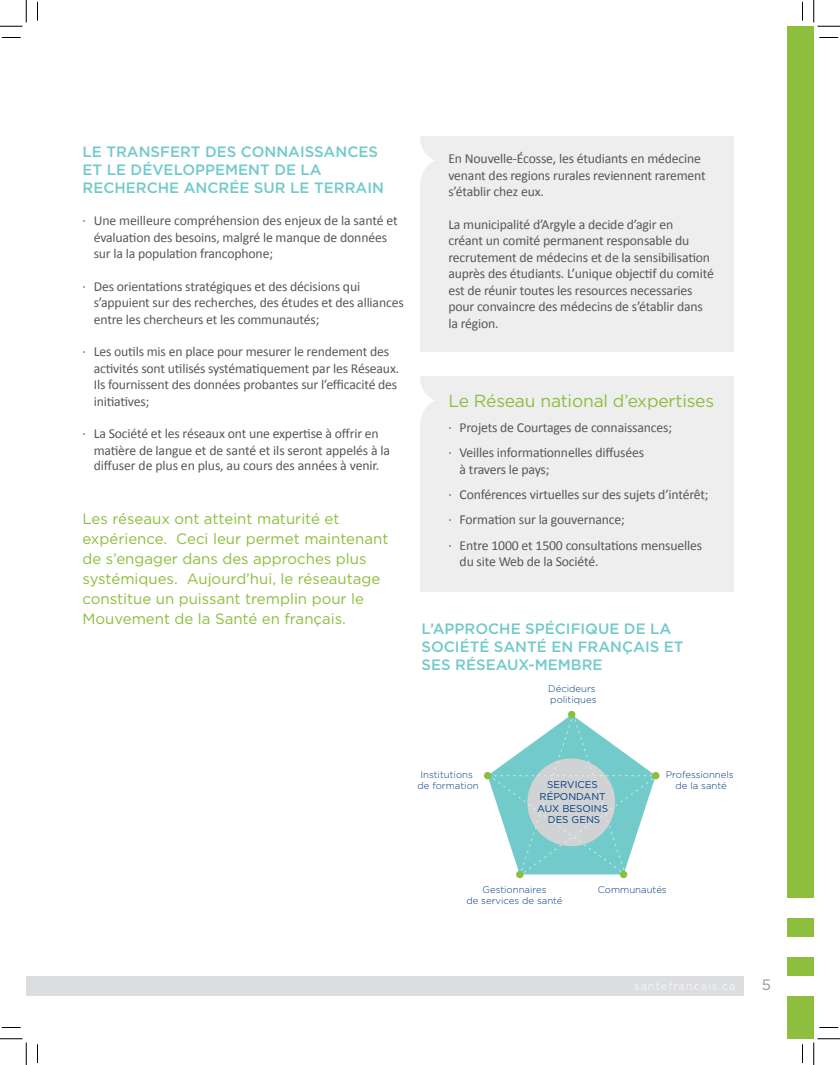
<style>
.page{position:relative;width:840px;height:1065px;background:#fff}
.page>*{position:absolute;margin:0;border:0;box-sizing:border-box;transform-origin:0 0}
.t1{font:17.5px "Gotham";letter-spacing:-.015em;color:#8dbe3e}
.t2{font:15px/20px "Gotham";color:#8dbe3e}
.t3{font:500 15px/18px "Gotham";color:#72caca}
.t4{font:15px "Gotham";color:#939598}
.t5{font:13.75px/16.5px "Calibri";letter-spacing:-.015em;color:#57585a}
.t6{font:9.88px/11.9px "Gotham";color:#013d7d;text-align:center}
.t7{font:300 9.62px/10.8px "Gotham";color:#013d7d;text-align:center}
</style>
<div class="page">
<div style="left:26px;top:976px;width:718px;height:20px;background:#dcdddf"></div>
<div style="left:787px;top:26px;width:27px;height:1013px;background:#8dbe3e"></div>
<div style="left:777px;top:976px;width:37px;height:20px;background:#fff"></div>
<div style="left:777px;top:938px;width:37px;height:19px;background:#fff"></div>
<div style="left:777px;top:899px;width:37px;height:19px;background:#fff"></div>
<div style="left:420px;top:137px;width:313px;height:215px;background:#eeeeef"></div>
<div style="left:420px;top:377px;width:313px;height:215px;background:#eeeeef"></div>
<svg style="left:420px;top:144px;width:14px;height:35px"></svg>
<svg style="left:420px;top:384px;width:14px;height:35px"></svg>
<svg style="left:487px;top:713px;width:172px;height:164px"></svg>
<div style="left:568px;top:711px;width:7px;height:7px;background:#8dbe3e;border-radius:50%"></div>
<div style="left:652px;top:772px;width:7px;height:7px;background:#8dbe3e;border-radius:50%"></div>
<div style="left:620px;top:871px;width:7px;height:7px;background:#8dbe3e;border-radius:50%"></div>
<div style="left:516px;top:871px;width:8px;height:7px;background:#8dbe3e;border-radius:50%"></div>
<div style="left:484px;top:772px;width:7px;height:7px;background:#8dbe3e;border-radius:50%"></div>
<svg style="left:2px;top:37px;width:19px;height:1px"></svg>
<svg style="left:819px;top:37px;width:19px;height:1px"></svg>
<svg style="left:2px;top:1027px;width:19px;height:1px"></svg>
<svg style="left:819px;top:1027px;width:19px;height:1px"></svg>
<svg style="left:37px;top:2px;width:1px;height:19px"></svg>
<svg style="left:37px;top:1044px;width:1px;height:19px"></svg>
<svg style="left:802px;top:2px;width:1px;height:19px"></svg>
<svg style="left:802px;top:1044px;width:1px;height:19px"></svg>
<svg style="left:0;top:0;width:27px;height:27px"></svg>
<svg style="left:0;top:1039px;width:27px;height:26px"></svg>
<svg style="left:814px;top:0;width:26px;height:27px"></svg>
<svg style="left:814px;top:1039px;width:26px;height:26px"></svg>
<p class="t3" style="left:82px;top:143px;width:303px">LE TRANSFERT DES CONNAISSANCES<br>ET LE DÉVELOPPEMENT DE LA<br>RECHERCHE ANCRÉE SUR LE TERRAIN</p>
<p class="t5" style="left:94px;top:212px;width:305px;text-indent:-11px">· Une meilleure compréhension des enjeux de la santé et évaluation des besoins, malgré le manque de données sur la la population francophone;</p>
<p class="t5" style="left:94px;top:277px;width:312px;text-indent:-11px">· Des orientations stratégiques et des décisions qui s’appuient sur des recherches, des études et des alliances entre les chercheurs et les communautés;</p>
<p class="t5" style="left:94px;top:343px;width:307px;text-indent:-11px">· Les outils mis en place pour mesurer le rendement des activités sont utilisés systématiquement par les Réseaux.<br>Ils fournissent des données probantes sur l’efficacité des initiatives;</p>
<p class="t5" style="left:94px;top:425px;width:298px;line-height:16.1px;text-indent:-11px">· La Société et les réseaux ont une expertise à offrir en matière de langue et de santé et ils seront appelés à la diffuser de plus en plus, au cours des années à venir.</p>
<p class="t2" style="left:82px;top:508px;width:307px">Les réseaux ont atteint maturité et expérience. Ceci leur permet maintenant de s’engager dans des approches plus systémiques. Aujourd’hui, le réseautage constitue un puissant tremplin pour le Mouvement de la Santé en français.</p>
<p class="t5" style="left:448px;top:150px;width:259px">En Nouvelle-Écosse, les étudiants en médecine venant des regions rurales reviennent rarement s’établir chez eux.</p>
<p class="t5" style="left:448px;top:215px;width:267px">La municipalité d’Argyle a decide d’agir en<br>créant un comité permanent responsable du recrutement de médecins et de la sensibilisation auprès des étudiants. L’unique objectif du comité est de réunir toutes les resources necessaries pour convaincre des médecins de s’établir dans la région.</p>
<p class="t1" style="left:448px;top:390px;width:267px">Le Réseau national d’expertises</p>
<p class="t5" style="left:448px;top:419px;width:225px">· Projets de Courtages de connaissances;</p>
<p class="t5" style="left:460px;top:444px;width:186px;text-indent:-11px">· Veilles informationnelles diffusées à travers le pays;</p>
<p class="t5" style="left:448px;top:486px;width:262px">· Conférences virtuelles sur des sujets d’intérêt;</p>
<p class="t5" style="left:448px;top:511px;width:178px">· Formation sur la gouvernance;</p>
<p class="t5" style="left:460px;top:536px;width:244px;text-indent:-11px">· Entre 1000 et 1500 consultations mensuelles du site Web de la Société.</p>
<p class="t3" style="left:422px;top:620px;width:264px">L’APPROCHE SPÉCIFIQUE DE LA<br>SOCIÉTÉ SANTÉ EN FRANÇAIS ET<br>SES RÉSEAUX-MEMBRE</p>
<p class="t7" style="left:548px;top:683px;width:50px;text-align:left">Décideurs politiques</p>
<p class="t7" style="left:418px;top:769px;width:63px">Institutions de formation</p>
<p class="t6" style="left:537px;top:778px;width:72px">SERVICES<br>RÉPONDANT<br>AUX BESOINS<br>DES GENS</p>
<p class="t7" style="left:666px;top:769px;width:69px">Professionnels de la santé</p>
<p class="t7" style="left:466px;top:884px;width:98px">Gestionnaires<br>de services de santé</p>
<p class="t7" style="left:598px;top:884px;width:70px">Communautés</p>
<p class="t4" style="left:762px;top:975px;width:11px">5</p>
</div>
